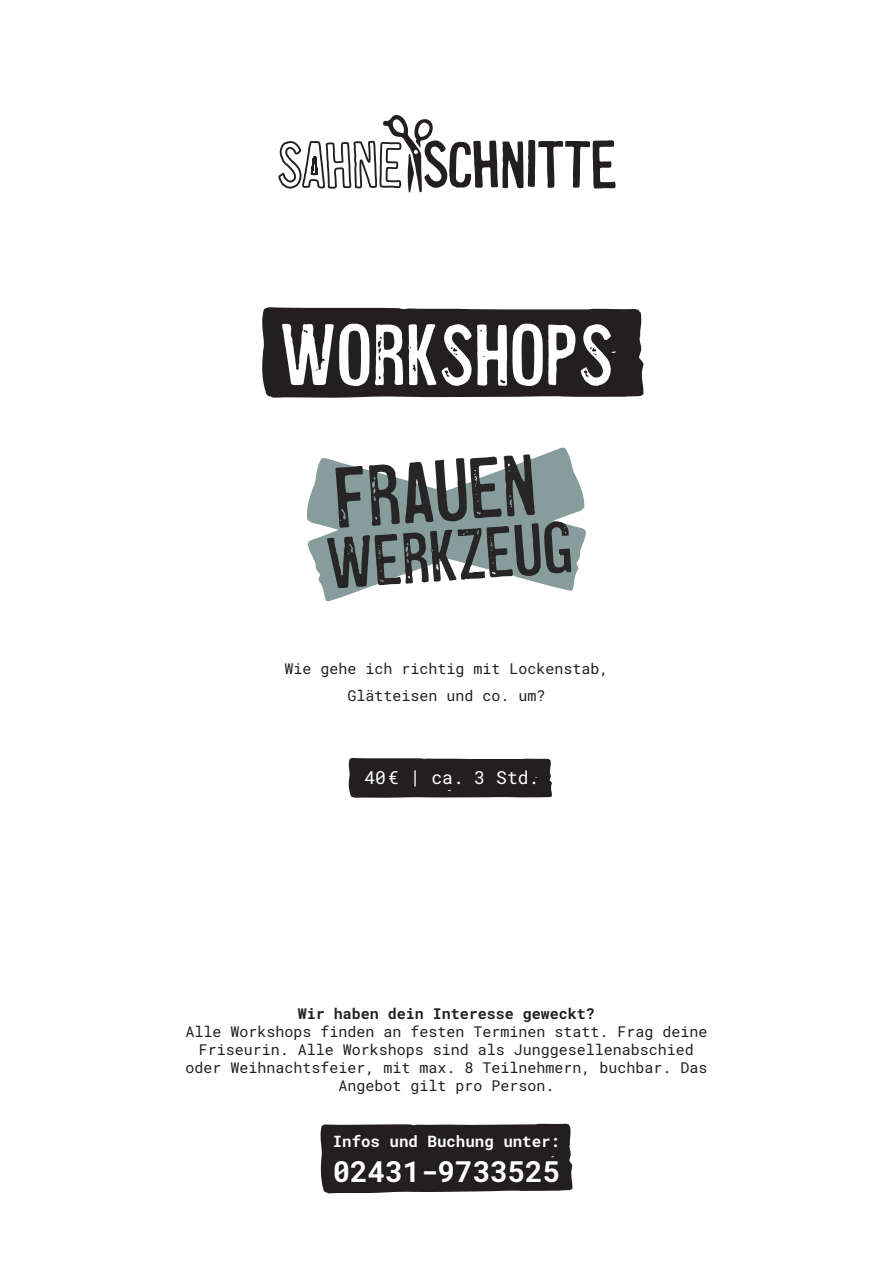
<style>
.page{position:relative;width:893px;height:1263px;background:#fff}
.page>*{position:absolute;margin:0;border:0;box-sizing:border-box;transform-origin:0 0}
.t1{font:90px "Coldsmith Pro";color:#fff}
.t2{font:90px "Coldsmith Pro";color:#282526}
.t3{font:75px "Coldsmith Pro";color:#282526}
.t4{font:29.1px "Roboto Mono";color:#fff}
.t5{font:18px "Roboto Mono";color:#fff}
.t6{font:15.75px "Roboto Mono";color:#fff}
.t7{font:15px/18px "Roboto Mono";color:#231f20;text-align:center}
</style>
<div class="page">
<div style="left:262px;top:307px;width:381px;height:91px;background:#231f20"></div>
<svg style="left:307px;top:447px;width:279px;height:155px"></svg>
<svg style="left:278px;top:115px;width:338px;height:77px"></svg>
<div style="left:349px;top:758px;width:203px;height:40px;background:#231f20"></div>
<div style="left:321px;top:1124px;width:251px;height:69px;background:#231f20"></div>
<h1 class="t1" style="left:279px;top:307px;width:336px">WORKSHOPS</h1>
<h1 class="t2" style="left:331px;top:451px;width:203px;rotate:-4deg">FRAUEN</h1>
<h2 class="t3" style="left:324px;top:524px;width:248px;rotate:-4deg">WERKZEUG</h2>
<p class="t7" style="left:284px;top:655px;width:326px;line-height:27px">Wie gehe ich richtig mit Lockenstab,<br>Glätteisen und co. um?</p>
<p class="t5" style="left:364px;top:765px;width:177px">40€ | ca. 3 Std.</p>
<p class="t7" style="left:185px;top:1004px;width:524px">Wir haben dein Interesse geweckt?<br>Alle Workshops finden an festen Terminen statt. Frag deine Friseurin. Alle Workshops sind als Junggesellenabschied oder Weihnachtsfeier, mit max. 8 Teilnehmern, buchbar. Das Angebot gilt pro Person.</p>
<p class="t6" style="left:333px;top:1130px;width:229px">Infos und Buchung unter:</p>
<h3 class="t4" style="left:333px;top:1151px;width:229px">02431-9733525</h3>
</div>
